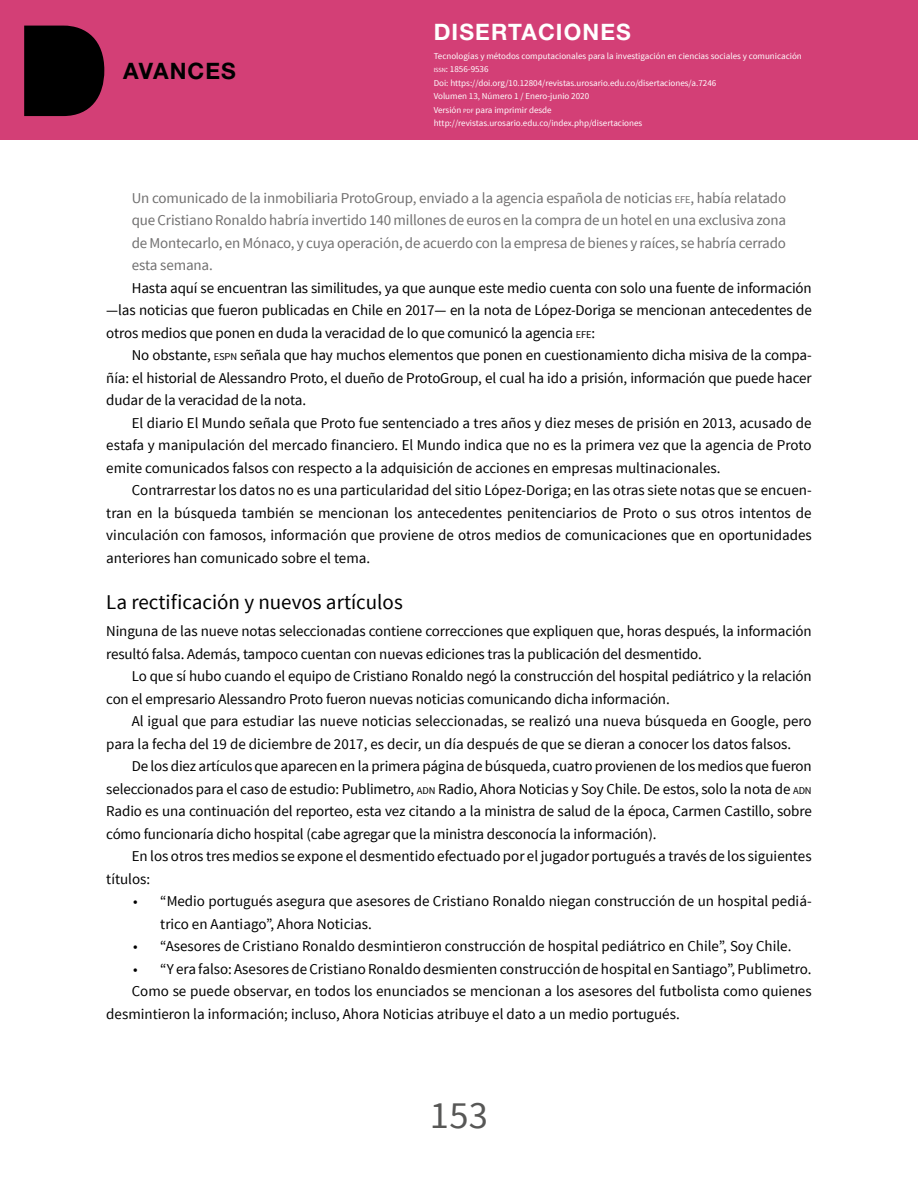
<style>
.page{position:relative;width:918px;height:1188px;background:#fff}
.page>*{position:absolute;margin:0;border:0;box-sizing:border-box;transform-origin:0 0}
.t1{font:38.4px "Source Sans Pro";color:#575756}
.t2{font:700 22.65px "Helvetica Neue LT Std";letter-spacing:.05em;color:#fff}
.t3{font:700 22.65px "Helvetica Neue LT Std";letter-spacing:.05em;color:#000}
.t4{font:21px "Source Sans Pro";color:#000}
.t5{font:15px/22.5px "Source Sans Pro";color:#000;text-align:justify}
.t6{font:15px/22.5px "Source Sans Pro";letter-spacing:-.01em;color:#706f6f;text-align:justify}
.t7{font:9px/13.5px "Source Sans Pro";color:#fff}
.s1{font-size:6.3px}
.s2{font-size:10.5px}
</style>
<div class="page">
<div style="left:0;top:0;width:918px;height:139px;background:#d33f76"></div>
<svg style="left:24px;top:26px;width:80px;height:90px;background:#13050a"></svg>
<h2 class="t3" style="left:123px;top:57px;width:114px">AVANCES</h2>
<h2 class="t2" style="left:434px;top:18px;width:199px">DISERTACIONES</h2>
<p class="t7" style="left:434px;top:49px;width:370px">Tecnologías y métodos computacionales para la investigación en ciencias sociales y comunicación <span class="s1">ISSN</span>: 1856-9536<br>Doi: https://doi.org/10.12804/revistas.urosario.edu.co/disertaciones/a.7246<br>Volumen 13, Número 1 / Enero-junio 2020<br>Versión <span class="s1">PDF</span> para imprimir desde<br>http://revistas.urosario.edu.co/index.php/disertaciones</p>
<p class="t6" style="left:132px;top:187px;width:656px">Un comunicado de la inmobiliaria ProtoGroup, enviado a la agencia española de noticias <span class="s2">EFE</span>, había relatado que Cristiano Ronaldo habría invertido 140 millones de euros en la compra de un hotel en una exclusiva zona de Montecarlo, en Mónaco, y cuya operación, de acuerdo con la empresa de bienes y raíces, se habría cerrado esta semana.</p>
<p class="t5" style="left:106px;top:277px;width:707px;text-indent:26px">Hasta aquí se encuentran las similitudes, ya que aunque este medio cuenta con solo una fuente de información —las noticias que fueron publicadas en Chile en 2017— en la nota de López-Doriga se mencionan antecedentes de otros medios que ponen en duda la veracidad de lo que comunicó la agencia <span class="s2">EFE</span>:</p>
<p class="t5" style="left:106px;top:344px;width:707px;text-indent:26px">No obstante, <span class="s2">ESPN</span> señala que hay muchos elementos que ponen en cuestionamiento dicha misiva de la compa&shy;ñía: el historial de Alessandro Proto, el dueño de ProtoGroup, el cual ha ido a prisión, información que puede hacer dudar de la veracidad de la nota.</p>
<p class="t5" style="left:106px;top:412px;width:707px;text-indent:26px">El diario El Mundo señala que Proto fue sentenciado a tres años y diez meses de prisión en 2013, acusado de estafa y manipulación del mercado financiero. El Mundo indica que no es la primera vez que la agencia de Proto emite comunicados falsos con respecto a la adquisición de acciones en empresas multinacionales.</p>
<p class="t5" style="left:106px;top:479px;width:707px;text-indent:26px">Contrarrestar los datos no es una particularidad del sitio López-Doriga; en las otras siete notas que se encuen&shy;tran en la búsqueda también se mencionan los antecedentes penitenciarios de Proto o sus otros intentos de vinculación con famosos, información que proviene de otros medios de comunicaciones que en oportunidades anteriores han comunicado sobre el tema.</p>
<h3 class="t4" style="left:106px;top:589px;width:298px">La rectificación y nuevos artículos</h3>
<p class="t5" style="left:106px;top:620px;width:707px">Ninguna de las nueve notas seleccionadas contiene correcciones que expliquen que, horas después, la información resultó falsa. Además, tampoco cuentan con nuevas ediciones tras la publicación del desmentido.</p>
<p class="t5" style="left:106px;top:665px;width:707px;text-indent:26px">Lo que sí hubo cuando el equipo de Cristiano Ronaldo negó la construcción del hospital pediátrico y la relación con el empresario Alessandro Proto fueron nuevas noticias comunicando dicha información.</p>
<p class="t5" style="left:106px;top:710px;width:707px;text-indent:26px">Al igual que para estudiar las nueve noticias seleccionadas, se realizó una nueva búsqueda en Google, pero para la fecha del 19 de diciembre de 2017, es decir, un día después de que se dieran a conocer los datos falsos.</p>
<p class="t5" style="left:106px;top:755px;width:707px;text-indent:26px">De los diez artículos que aparecen en la primera página de búsqueda, cuatro provienen de los medios que fueron seleccionados para el caso de estudio: Publimetro, <span class="s2">ADN</span> Radio, Ahora Noticias y Soy Chile. De estos, solo la nota de <span class="s2">ADN </span>Radio es una continuación del reporteo, esta vez citando a la ministra de salud de la época, Carmen Castillo, sobre cómo funcionaría dicho hospital (cabe agregar que la ministra desconocía la información).</p>
<p class="t5" style="left:106px;top:845px;width:707px;text-indent:26px">En los otros tres medios se expone el desmentido efectuado por el jugador portugués a través de los siguientes títulos:</p>
<p class="t5" style="left:160px;top:890px;width:653px;text-indent:-27px">• “Medio portugués asegura que asesores de Cristiano Ronaldo niegan construcción de un hospital pediá&shy;trico en Aantiago”, Ahora Noticias.</p>
<p class="t5" style="left:133px;top:935px;width:660px">• “Asesores de Cristiano Ronaldo desmintieron construcción de hospital pediátrico en Chile”, Soy Chile.</p>
<p class="t5" style="left:133px;top:958px;width:680px">• “Y era falso: Asesores de Cristiano Ronaldo desmienten construcción de hospital en Santiago”, Publimetro.</p>
<p class="t5" style="left:132px;top:980px;width:681px">Como se puede observar, en todos los enunciados se mencionan a los asesores del futbolista como quienes</p>
<p class="t5" style="left:106px;top:1003px;width:575px">desmintieron la información; incluso, Ahora Noticias atribuye el dato a un medio portugués.</p>
<h1 class="t1" style="left:430px;top:1092px;width:60px">153</h1>
</div>
